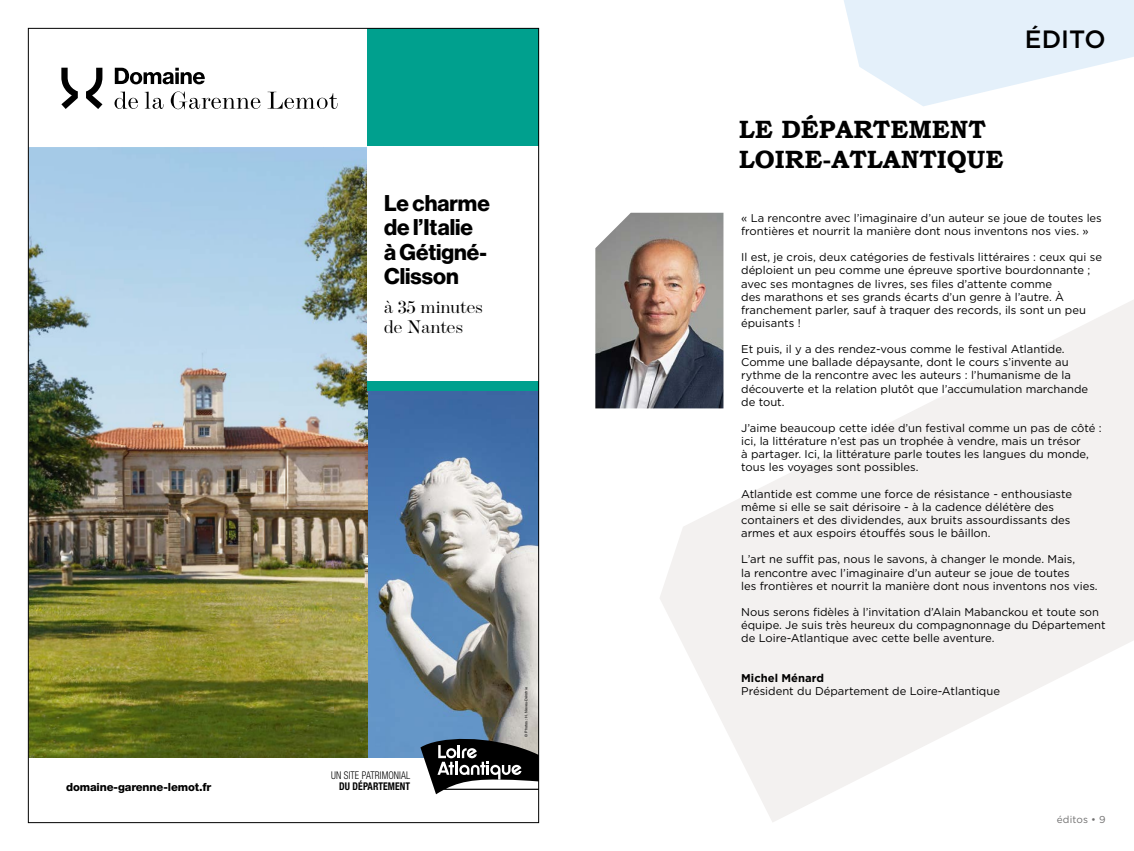
<style>
.page{position:relative;width:1134px;height:851px;background:#fff}
.page>*{position:absolute;margin:0;border:0;box-sizing:border-box;transform-origin:0 0}
.t1{font:700 25px/30px "Bookman Old Style";color:#000}
.t2{font:500 25px "Gotham";color:#000}
.t3{font:22.25px/24.6px "N Haas Grotesk DS Pro 75 Bd";color:#000}
.t4{font:18.75px/19.9px "Modern MT Pro Display";color:#000}
.t5{font:11.25px/13.1px "Gotham";color:#000}
.t6{font:800 11.25px "Helvetica Neue LT Std";letter-spacing:-.01em;color:#000}
.t7{font:700 11.25px "Gotham";color:#000}
.t8{font:300 condensed 10.62px "Helvetica Neue LT Std";letter-spacing:.01em;color:#000;scale:.91 1}
.t9{font:700 condensed 10.62px "Helvetica Neue LT Std";letter-spacing:.01em;color:#000;scale:.91 1}
.t10{font:10px "Gotham";letter-spacing:.01em;color:#706f6f}
.t11{font:3.75px "Helvetica Neue LT Std";color:#000}
</style>
<div class="page">
<svg style="left:844px;top:0;width:290px;height:106px"></svg>
<img style="left:367px;top:390px;width:170px;height:368px">
<svg style="left:115px;top:68px;width:90px;height:16px"></svg>
<svg style="left:115px;top:92px;width:23px;height:17px"></svg>
<svg style="left:145px;top:92px;width:19px;height:17px"></svg>
<svg style="left:171px;top:91px;width:89px;height:18px"></svg>
<svg style="left:268px;top:92px;width:70px;height:17px"></svg>
<svg style="left:61px;top:68px;width:17px;height:41px"></svg>
<svg style="left:86px;top:68px;width:16px;height:41px"></svg>
<img style="left:30px;top:147px;width:293px;height:289px">
<img style="left:323px;top:147px;width:44px;height:611px">
<img style="left:30px;top:436px;width:304px;height:294px">
<img style="left:30px;top:730px;width:305px;height:28px">
<div style="left:367px;top:28px;width:172px;height:119px;background:#00a08e"></div>
<div style="left:367px;top:381px;width:172px;height:9px;background:#00a08e"></div>
<div style="left:367px;top:146px;width:172px;height:234px;background:#fff"></div>
<svg style="left:420px;top:735px;width:117px;height:59px"></svg>
<svg style="left:659px;top:299px;width:475px;height:523px;fill:#f3f1f0"></svg>
<img style="left:595px;top:213px;width:128px;height:195px">
<h2 class="t3" style="left:384px;top:191px;width:107px">Le charme de l’Italie à Gétigné-<br>Clisson</h2>
<h3 class="t4" style="left:384px;top:296px;width:100px">à 35 minutes de Nantes</h3>
<p class="t8" style="left:331px;top:768px;width:88px">UN SITE PATRIMONIAL</p>
<p class="t6" style="left:66px;top:780px;width:147px">domaine-garenne-lemot.fr</p>
<p class="t9" style="left:339px;top:780px;width:79px">DU DÉPARTEMENT</p>
<p class="t11" style="left:524px;top:736px;width:51px;rotate:-90deg">© Photos : H. Neveu-Dérotrie</p>
<h1 class="t2" style="left:1025px;top:23px;width:82px">ÉDITO</h1>
<h1 class="t1" style="left:739px;top:115px;width:266px">LE DÉPARTEMENT<br>LOIRE-ATLANTIQUE</h1>
<p class="t5" style="left:741px;top:211px;width:362px">« La rencontre avec l’imaginaire d’un auteur se joue de toutes les frontières et nourrit la manière dont nous inventons nos vies. »</p>
<p class="t5" style="left:741px;top:250px;width:362px">Il est, je crois, deux catégories de festivals littéraires : ceux qui se déploient un peu comme une épreuve sportive bourdonnante ; avec ses montagnes de livres, ses files d’attente comme<br>des marathons et ses grands écarts d’un genre à l’autre. À franchement parler, sauf à traquer des records, ils sont un peu épuisants !</p>
<p class="t5" style="left:741px;top:342px;width:348px">Et puis, il y a des rendez-vous comme le festival Atlantide.<br>Comme une ballade dépaysante, dont le cours s’invente au rythme de la rencontre avec les auteurs : l’humanisme de la découverte et la relation plutôt que l’accumulation marchande de tout.</p>
<p class="t5" style="left:741px;top:421px;width:362px">J’aime beaucoup cette idée d’un festival comme un pas de côté : ici, la littérature n’est pas un trophée à vendre, mais un trésor<br>à partager. Ici, la littérature parle toutes les langues du monde, tous les voyages sont possibles.</p>
<p class="t5" style="left:741px;top:487px;width:332px">Atlantide est comme une force de résistance - enthousiaste même si elle se sait dérisoire - à la cadence délétère des containers et des dividendes, aux bruits assourdissants des armes et aux espoirs étouffés sous le bâillon.</p>
<p class="t5" style="left:741px;top:552px;width:358px">L’art ne suffit pas, nous le savons, à changer le monde. Mais,<br>la rencontre avec l’imaginaire d’un auteur se joue de toutes<br>les frontières et nourrit la manière dont nous inventons nos vies.</p>
<p class="t5" style="left:741px;top:605px;width:366px">Nous serons fidèles à l’invitation d’Alain Mabanckou et toute son équipe. Je suis très heureux du compagnonnage du Département de Loire-Atlantique avec cette belle aventure.</p>
<p class="t7" style="left:741px;top:670px;width:84px">Michel Ménard</p>
<p class="t5" style="left:741px;top:683px;width:260px">Président du Département de Loire-Atlantique</p>
<p class="t10" style="left:1057px;top:812px;width:50px">éditos • 9</p>
</div>
